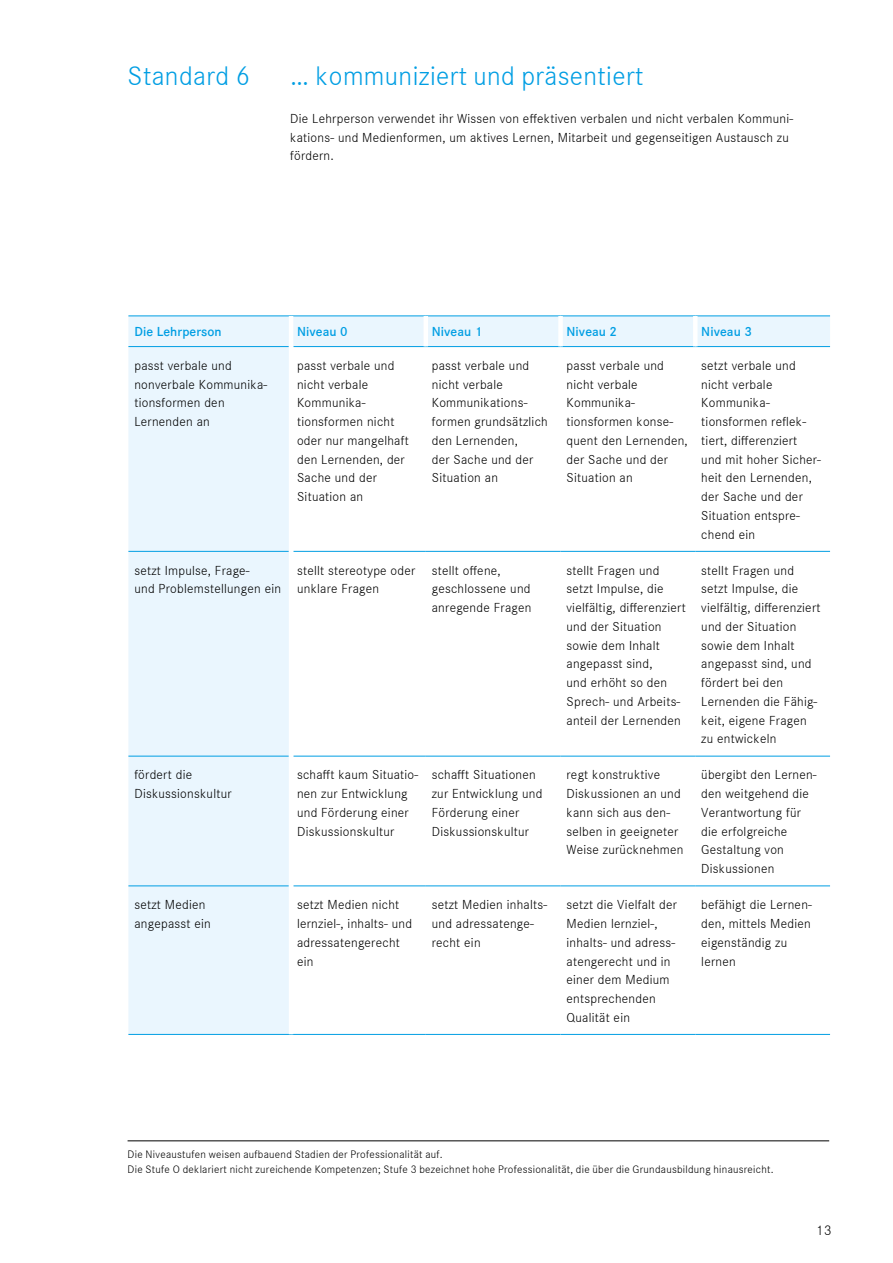
<style>
.page{position:relative;width:893px;height:1263px;background:#fff}
.page>*{position:absolute;margin:0;border:0;box-sizing:border-box;transform-origin:0 0}
.t1{font:300 27.75px "Corporate S";letter-spacing:.015em;color:#009ee3}
.t2{font:300 14.25px "Corporate S";color:#000}
.t3{font:300 13.5px/18.8px "Corporate S";letter-spacing:.02em;color:#000}
.t4{font:600 13.5px "Corporate S";letter-spacing:.005em;color:#009ee3}
.t5{font:300 11.25px/15px "Corporate S";letter-spacing:.025em;color:#000}
</style>
<div class="page">
<hr style="left:128px;top:1140px;width:701px;height:1px;background:#000">
<svg style="left:128px;top:317px;width:702px;height:717px"></svg>
<svg style="left:293px;top:347px;width:133px;height:687px"></svg>
<hr style="left:128px;top:316px;width:163px;height:1px;background:#009ee3">
<hr style="left:291px;top:316px;width:135px;height:1px;background:#009ee3">
<hr style="left:426px;top:316px;width:135px;height:1px;background:#009ee3">
<hr style="left:561px;top:316px;width:134px;height:1px;background:#009ee3">
<hr style="left:695px;top:316px;width:135px;height:1px;background:#009ee3">
<hr style="left:128px;top:346px;width:161px;height:1px;background:#009ee3">
<hr style="left:293px;top:346px;width:133px;height:1px;background:#009ee3">
<hr style="left:426px;top:346px;width:135px;height:1px;background:#009ee3">
<hr style="left:561px;top:346px;width:134px;height:1px;background:#009ee3">
<hr style="left:695px;top:346px;width:135px;height:1px;background:#009ee3">
<hr style="left:128px;top:551px;width:161px;height:1px;background:#009ee3">
<hr style="left:293px;top:551px;width:133px;height:1px;background:#009ee3">
<hr style="left:426px;top:551px;width:135px;height:1px;background:#009ee3">
<hr style="left:561px;top:551px;width:134px;height:1px;background:#009ee3">
<hr style="left:695px;top:551px;width:135px;height:1px;background:#009ee3">
<hr style="left:128px;top:756px;width:161px;height:1px;background:#009ee3">
<hr style="left:293px;top:756px;width:133px;height:1px;background:#009ee3">
<hr style="left:426px;top:756px;width:135px;height:1px;background:#009ee3">
<hr style="left:561px;top:756px;width:134px;height:1px;background:#009ee3">
<hr style="left:695px;top:756px;width:135px;height:1px;background:#009ee3">
<hr style="left:128px;top:886px;width:161px;height:1px;background:#009ee3">
<hr style="left:293px;top:886px;width:133px;height:1px;background:#009ee3">
<hr style="left:426px;top:886px;width:135px;height:1px;background:#009ee3">
<hr style="left:561px;top:886px;width:134px;height:1px;background:#009ee3">
<hr style="left:695px;top:886px;width:135px;height:1px;background:#009ee3">
<hr style="left:128px;top:1034px;width:163px;height:1px;background:#009ee3">
<hr style="left:291px;top:1034px;width:135px;height:1px;background:#009ee3">
<hr style="left:426px;top:1034px;width:135px;height:1px;background:#009ee3">
<hr style="left:561px;top:1034px;width:134px;height:1px;background:#009ee3">
<hr style="left:695px;top:1034px;width:135px;height:1px;background:#009ee3">
<hr style="left:424px;top:316px;width:4px;height:30px;background:#fff">
<hr style="left:289px;top:316px;width:4px;height:31px;background:#fff">
<hr style="left:289px;top:347px;width:4px;height:204px;background:#fff">
<hr style="left:289px;top:551px;width:4px;height:205px;background:#fff">
<hr style="left:289px;top:756px;width:4px;height:130px;background:#fff">
<hr style="left:289px;top:886px;width:4px;height:148px;background:#fff">
<div style="left:558px;top:316px;width:5px;height:30px;background:#fff"></div>
<div style="left:693px;top:316px;width:5px;height:30px;background:#fff"></div>
<h1 class="t1" style="left:128px;top:58px;width:124px">Standard 6</h1>
<h1 class="t1" style="left:290px;top:58px;width:355px">… kommuniziert und präsentiert</h1>
<p class="t3" style="left:290px;top:109px;width:504px">Die Lehrperson verwendet ihr Wissen von effektiven verbalen und nicht verbalen Kommuni&shy;kations- und Medienformen, um aktives Lernen, Mitarbeit und gegenseitigen Austausch zu fördern.</p>
<p class="t4" style="left:134px;top:323px;width:89px">Die Lehrperson</p>
<p class="t4" style="left:297px;top:323px;width:52px">Niveau 0</p>
<p class="t4" style="left:432px;top:323px;width:52px">Niveau 1</p>
<p class="t4" style="left:567px;top:323px;width:52px">Niveau 2</p>
<p class="t4" style="left:701px;top:323px;width:52px">Niveau 3</p>
<p class="t3" style="left:134px;top:355px;width:135px">passt verbale und nonverbale Kommunika&shy;tionsformen den<br>Lernenden an</p>
<p class="t3" style="left:297px;top:355px;width:113px">passt verbale und nicht verbale<br>Kommunika&shy;tionsformen nicht oder nur mangelhaft den Lernenden, der<br>Sache und der<br>Situation an</p>
<p class="t3" style="left:432px;top:355px;width:117px">passt verbale und nicht verbale<br>Kommunikations&shy;formen grundsätzlich den Lernenden,<br>der Sache und der<br>Situation an</p>
<p class="t3" style="left:567px;top:355px;width:123px">passt verbale und nicht verbale<br>Kommunika&shy;tionsformen konse&shy;quent den Lernenden, der Sache und der<br>Situation an</p>
<p class="t3" style="left:701px;top:356px;width:121px">setzt verbale und nicht verbale<br>Kommunika&shy;tionsformen reflek&shy;tiert, differenziert<br>und mit hoher Sicher&shy;heit den Lernenden, der Sache und der<br>Situation entspre&shy;chend ein</p>
<p class="t3" style="left:134px;top:560px;width:148px">setzt Impulse, Frage-<br>und Problemstellungen ein</p>
<p class="t3" style="left:297px;top:560px;width:120px">stellt stereotype oder unklare Fragen</p>
<p class="t3" style="left:432px;top:560px;width:101px">stellt offene, geschlossene und anregende Fragen</p>
<p class="t3" style="left:566px;top:560px;width:121px">stellt Fragen und setzt Impulse, die vielfältig, differenziert und der Situation sowie dem Inhalt angepasst sind,<br>und erhöht so den<br>Sprech- und Arbeits&shy;anteil der Lernenden</p>
<p class="t3" style="left:701px;top:560px;width:121px">stellt Fragen und setzt Impulse, die vielfältig, differenziert und der Situation sowie dem Inhalt angepasst sind, und fördert bei den<br>Lernenden die Fähig&shy;keit, eigene Fragen zu entwickeln</p>
<p class="t3" style="left:134px;top:765px;width:99px">fördert die<br>Diskussionskultur</p>
<p class="t3" style="left:297px;top:765px;width:123px">schafft kaum Situatio&shy;nen zur Entwicklung und Förderung einer<br>Diskussionskultur</p>
<p class="t3" style="left:432px;top:765px;width:112px">schafft Situationen zur Entwicklung und<br>Förderung einer<br>Diskussionskultur</p>
<p class="t3" style="left:566px;top:765px;width:118px">regt konstruktive<br>Diskussionen an und kann sich aus den&shy;selben in geeigneter<br>Weise zurücknehmen</p>
<p class="t3" style="left:701px;top:765px;width:117px">übergibt den Lernen&shy;den weitgehend die<br>Verantwortung für die erfolgreiche<br>Gestaltung von<br>Diskussionen</p>
<p class="t3" style="left:134px;top:895px;width:78px">setzt Medien angepasst ein</p>
<p class="t3" style="left:297px;top:895px;width:117px">setzt Medien nicht lernziel-, inhalts- und adressatengerecht ein</p>
<p class="t3" style="left:432px;top:895px;width:115px">setzt Medien inhalts&shy;und adressatenge&shy;recht ein</p>
<p class="t3" style="left:566px;top:895px;width:112px">setzt die Vielfalt der<br>Medien lernziel-, inhalts- und adress&shy;atengerecht und in einer dem Medium entsprechenden<br>Qualität ein</p>
<p class="t3" style="left:701px;top:895px;width:112px">befähigt die Lernen&shy;den, mittels Medien eigenständig zu lernen</p>
<p class="t5" style="left:128px;top:1146px;width:648px">Die Niveaustufen weisen aufbauend Stadien der Professionalität auf.<br>Die Stufe O deklariert nicht zureichende Kompetenzen; Stufe 3 bezeichnet hohe Professionalität, die über die Grundausbildung hinausreicht.</p>
<p class="t2" style="left:816px;top:1220px;width:17px">13</p>
</div>
